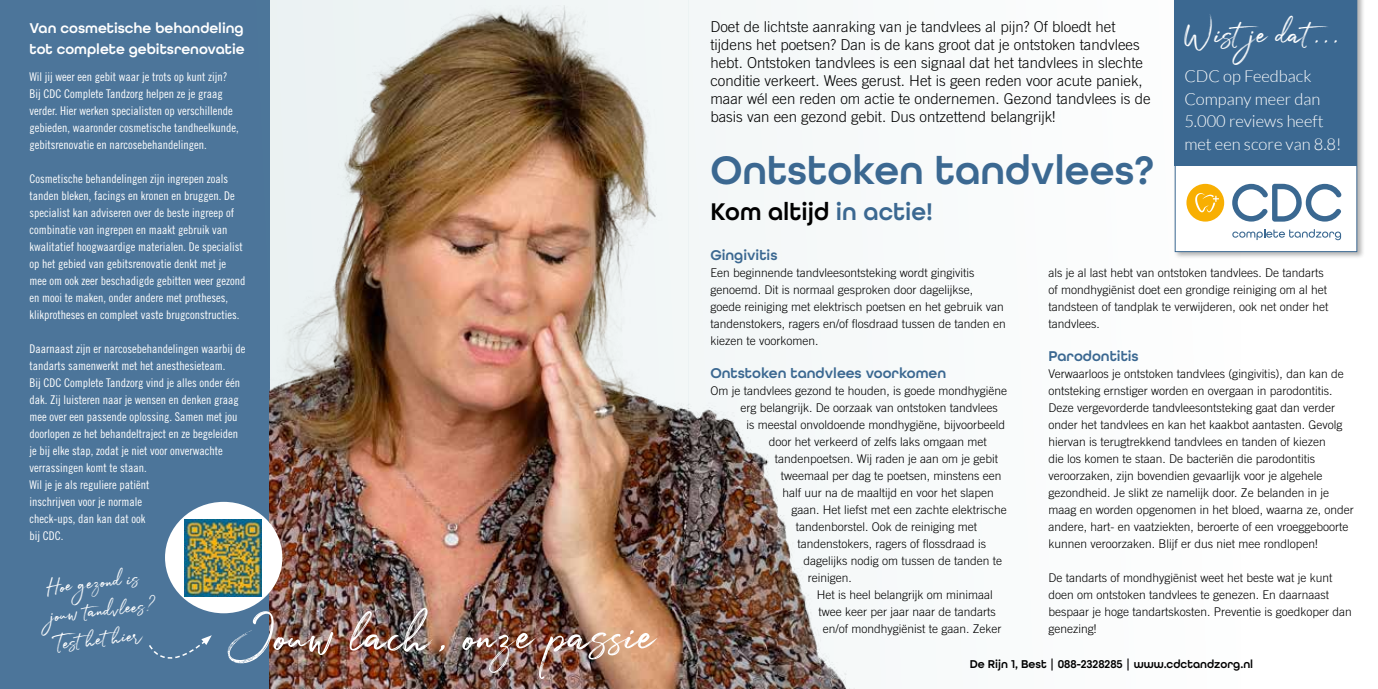
<style>
.page{position:relative;width:1378px;height:689px;background:#fff}
.page>*{position:absolute;margin:0;border:0;box-sizing:border-box;transform-origin:0 0}
.t1{font:54.9px "Julietta Messie Demo";color:#fff}
.t2{font:600 42px "All Round Gothic";color:#3b6891}
.t3{font:33px "Julietta Messie Demo";color:#fff}
.t4{font:600 25.5px "All Round Gothic";color:#000}
.t5{font:21px/28.5px "Julietta Messie Demo";color:#fff}
.t6{font:300 16.5px/22.5px "Lato";color:#fff}
.t7{font:300 15px/18px "Trade Gothic LT Std";color:#000}
.t8{font:600 15px/21px "All Round Gothic";color:#fff}
.t9{font:600 15px "All Round Gothic";color:#3b6891}
.t10{font:300 12px/17px "Trade Gothic LT Std";color:#000}
.t11{font:12px/17px "Trade Gothic LT Std Cn 18";color:#fff}
.t12{font:600 12px "All Round Gothic";color:#000}
.s1{color:#3b6891}
</style>
<div class="page">
<div style="left:0;top:0;width:270px;height:689px;background:#4c759a"></div>
<svg style="left:149px;top:635px;width:63px;height:24px"></svg>
<img style="left:270px;top:5px;width:418px;height:684px">
<div style="left:165px;top:502px;width:117px;height:111px;background:#fff;border-radius:50%"></div>
<img style="left:184px;top:519px;width:77px;height:78px">
<svg style="left:688px;top:0;width:167px;height:689px;fill:#f4f8f8"></svg>
<div style="left:1173px;top:0;width:192px;height:259px;background:#000;opacity:.3"></div>
<svg style="left:1174px;top:0;width:183px;height:252px"></svg>
<svg style="left:1232px;top:229px;width:109px;height:11px"></svg>
<div style="left:1186px;top:184px;width:38px;height:38px;background:#f8af02;border-radius:50%"></div>
<svg style="left:1195px;top:193px;width:24px;height:19px"></svg>
<svg style="left:1232px;top:184px;width:109px;height:38px"></svg>
<div style="left:1174px;top:0;width:182px;height:166px;background:#3b6891"></div>
<p class="t8" style="left:30px;top:17px;width:217px">Van cosmetische behandeling tot complete gebitsrenovatie</p>
<p class="t11" style="left:30px;top:68px;width:211px">Wil jij weer een gebit waar je trots op kunt zijn?<br>Bij CDC Complete Tandzorg helpen ze je graag verder. Hier werken specialisten op verschillende gebieden, waaronder cosmetische tandheelkunde, gebitsrenovatie en narcosebehandelingen.</p>
<p class="t11" style="left:30px;top:170px;width:217px">Cosmetische behandelingen zijn ingrepen zoals tanden bleken, facings en kronen en bruggen. De specialist kan adviseren over de beste ingreep of combinatie van ingrepen en maakt gebruik van kwalitatief hoogwaardige materialen. De specialist op het gebied van gebitsrenovatie denkt met je mee om ook zeer beschadigde gebitten weer gezond en mooi te maken, onder andere met protheses, klikprotheses en compleet vaste brugconstructies.</p>
<p class="t11" style="left:30px;top:340px;width:217px">Daarnaast zijn er narcosebehandelingen waarbij de tandarts samenwerkt met het anesthesieteam.<br>Bij CDC Complete Tandzorg vind je alles onder één dak. Zij luisteren naar je wensen en denken graag mee over een passende oplossing. Samen met jou doorlopen ze het behandeltraject en ze begeleiden je bij elke stap, zodat je niet voor onverwachte verrassingen komt te staan.<br>Wil je je als reguliere patiënt<br>inschrijven voor je normale<br>check-ups, dan kan dat ook<br>bij CDC.</p>
<h3 class="t5" style="left:45px;top:571px;width:111px;rotate:-6deg">Hoe gezond is jouw tandvlees?<br>Test het hier</h3>
<h1 class="t1" style="left:227px;top:598px;width:428px">Jouw lach, onze passie</h1>
<h1 class="t1" style="left:590px;top:598px;width:42px">s</h1>
<p class="t7" style="left:710px;top:18px;width:442px">Doet de lichtste aanraking van je tandvlees al pijn? Of bloedt het tijdens het poetsen? Dan is de kans groot dat je ontstoken tandvlees hebt. Ontstoken tandvlees is een signaal dat het tandvlees in slechte conditie verkeert. Wees gerust. Het is geen reden voor acute paniek, maar wél een reden om actie te ondernemen. Gezond tandvlees is de basis van een gezond gebit. Dus ontzettend belangrijk!</p>
<h2 class="t2" style="left:710px;top:145px;width:445px">Ontstoken tandvlees?</h2>
<h3 class="t4" style="left:710px;top:196px;width:224px">Kom altijd <span class="s1">in actie!</span></h3>
<h3 class="t3" style="left:1184px;top:12px;width:155px">Wistje dat...</h3>
<h3 class="t6" style="left:1184px;top:65px;width:159px">CDC op Feedback<br>Company meer dan<br>5.000 reviews heeft met een score van 8.8!</h3>
<p class="t9" style="left:710px;top:246px;width:69px">Gingivitis</p>
<p class="t10" style="left:710px;top:264px;width:297px">Een beginnende tandvleesontsteking wordt gingivitis genoemd. Dit is normaal gesproken door dagelijkse, goede reiniging met elektrisch poetsen en het gebruik van tandenstokers, ragers en/of flosdraad tussen de tanden en kiezen te voorkomen.</p>
<p class="t9" style="left:710px;top:364px;width:237px">Ontstoken tandvlees voorkomen</p>
<p class="t10" style="left:710px;top:382px;width:298px">Om je tandvlees gezond te houden, is goede mondhygiëne</p>
<p class="t10" style="left:740px;top:399px;width:259px">erg belangrijk. De oorzaak van ontstoken tandvlees</p>
<p class="t10" style="left:746px;top:416px;width:260px">is meestal onvoldoende mondhygiëne, bijvoorbeeld</p>
<p class="t10" style="left:769px;top:433px;width:220px">door het verkeerd of zelfs laks omgaan met</p>
<p class="t10" style="left:775px;top:450px;width:225px">tandenpoetsen. Wij raden je aan om je gebit</p>
<p class="t10" style="left:781px;top:467px;width:222px">tweemaal per dag te poetsen, minstens een</p>
<p class="t10" style="left:782px;top:484px;width:213px">half uur na de maaltijd en voor het slapen</p>
<p class="t10" style="left:791px;top:501px;width:217px">gaan. Het liefst met een zachte elektrische</p>
<p class="t10" style="left:796px;top:518px;width:183px">tandenborstel. Ook de reiniging met</p>
<p class="t10" style="left:797px;top:535px;width:190px">tandenstokers, ragers of flossdraad is</p>
<p class="t10" style="left:803px;top:552px;width:200px">dagelijks nodig om tussen de tanden te</p>
<p class="t10" style="left:808px;top:569px;width:46px">reinigen.</p>
<p class="t10" style="left:817px;top:586px;width:177px">Het is heel belangrijk om minimaal</p>
<p class="t10" style="left:818px;top:603px;width:179px">twee keer per jaar naar de tandarts</p>
<p class="t10" style="left:823px;top:620px;width:180px">en/of mondhygiënist te gaan. Zeker</p>
<p class="t10" style="left:1048px;top:264px;width:282px">als je al last hebt van ontstoken tandvlees. De tandarts of mondhygiënist doet een grondige reiniging om al het tandsteen of tandplak te verwijderen, ook net onder het tandvlees.</p>
<p class="t9" style="left:1048px;top:347px;width:92px">Parodontitis</p>
<p class="t10" style="left:1048px;top:365px;width:307px">Verwaarloos je ontstoken tandvlees (gingivitis), dan kan de ontsteking ernstiger worden en overgaan in parodontitis.<br>Deze vergevorderde tandvleesontsteking gaat dan verder onder het tandvlees en kan het kaakbot aantasten. Gevolg hiervan is terugtrekkend tandvlees en tanden of kiezen<br>die los komen te staan. De bacteriën die parodontitis veroorzaken, zijn bovendien gevaarlijk voor je algehele gezondheid. Je slikt ze namelijk door. Ze belanden in je maag en worden opgenomen in het bloed, waarna ze, onder andere, hart- en vaatziekten, beroerte of een vroeggeboorte kunnen veroorzaken. Blijf er dus niet mee rondlopen!</p>
<p class="t10" style="left:1048px;top:569px;width:305px">De tandarts of mondhygiënist weet het beste wat je kunt doen om ontstoken tandvlees te genezen. En daarnaast bespaar je hoge tandartskosten. Preventie is goedkoper dan genezing!</p>
<p class="t12" style="left:970px;top:656px;width:285px">De Rijn 1, Best | 088-2328285 | www.cdctandzorg.nl</p>
</div>
